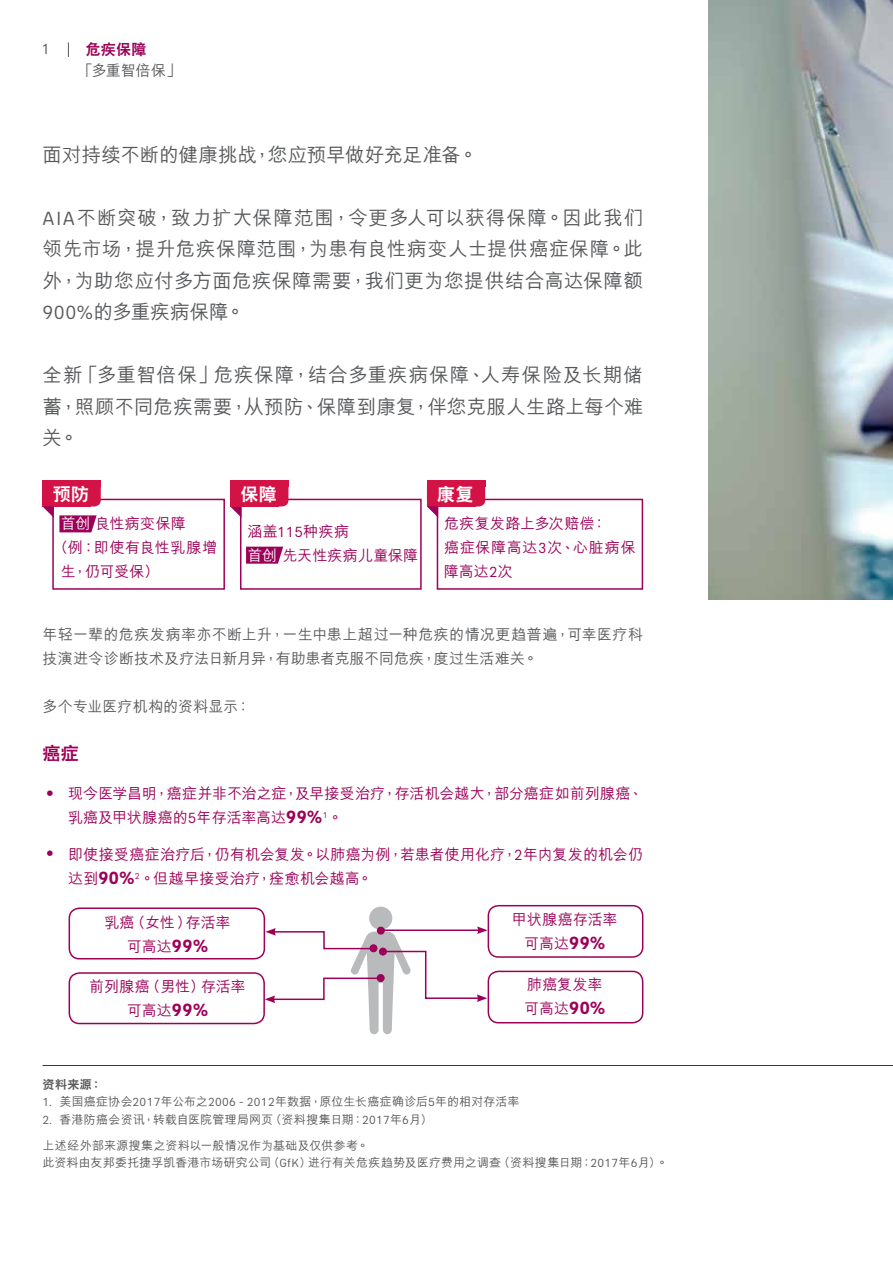
<style>
.page{position:relative;width:893px;height:1263px;background:#fff}
.page>*{position:absolute;margin:0;border:0;box-sizing:border-box;transform-origin:0 0}
.t1{font:500 19.5px/31.5px "M Hei HKS";letter-spacing:.015em;color:#58595b;text-align:justify}
.t2{font:800 18px "C Hei 2 HKS";color:#fff}
.t3{font:800 18px "C Hei 2 HKS";color:#9c0058}
.t4{font:500 15px/24px "M Hei HKS";letter-spacing:.005em;color:#9c0058}
.t5{font:500 15px/24px "M Hei HKS";letter-spacing:.01em;color:#58595b}
.t6{font:500 15px/24px "M Hei HKS";letter-spacing:.03em;color:#9c0058}
.t7{font:500 15px "M Hei HKS";letter-spacing:.04em;color:#9c0058}
.t8{font:500 15px "M Hei HKS";letter-spacing:.025em;color:#9c0058}
.t9{font:800 15px "C Hei 2 HKS";color:#9c0058}
.t10{font:15px "AIA Everest";color:#58595b}
.t11{font:500 12px/25.7px "M Hei HKS";letter-spacing:.01em;color:#58595b}
.t12{font:800 12px "C Hei 2 HKS";color:#58595b}
.s1{font-family:"AIA Everest";font-weight:400}
.s2{color:#fff}
.s3{font-family:"AIA Everest";font-weight:700;font-size:18px}
</style>
<div class="page">
<img style="left:708px;top:0;width:185px;height:600px">
<hr style="left:43px;top:1065px;width:850px;height:1px;background:#9c0058">
<div style="left:369px;top:907px;width:23px;height:23px;background:#b8babc;border-radius:50%"></div>
<div style="left:69px;top:972px;width:196px;height:52px;border:2px solid #9c0058;border-radius:10px"></div>
<div style="left:69px;top:907px;width:196px;height:52px;border:2px solid #9c0058;border-radius:10px"></div>
<svg style="left:265px;top:926px;width:223px;height:108px"></svg>
<div style="left:488px;top:971px;width:155px;height:52px;border:2px solid #9c0058;border-radius:10px"></div>
<div style="left:488px;top:905px;width:155px;height:53px;border:2px solid #9c0058;border-radius:10px"></div>
<div style="left:52px;top:499px;width:173px;height:91px;border:2px solid #9c0058"></div>
<div style="left:43px;top:480px;width:58px;height:7px;background:#d31245"></div>
<div style="left:43px;top:480px;width:48px;height:26px;background:#d31245"></div>
<div style="left:43px;top:480px;width:58px;height:26px;background:#d31245;border-radius:6px"></div>
<svg style="left:43px;top:506px;width:54px;height:26px"></svg>
<svg style="left:230px;top:506px;width:10px;height:10px"></svg>
<svg style="left:246px;top:547px;width:37px;height:17px"></svg>
<div style="left:240px;top:499px;width:182px;height:91px;border:2px solid #9c0058"></div>
<div style="left:230px;top:480px;width:58px;height:7px;background:#d31245"></div>
<div style="left:230px;top:480px;width:49px;height:26px;background:#d31245"></div>
<div style="left:230px;top:480px;width:58px;height:26px;background:#d31245;border-radius:6px"></div>
<div style="left:437px;top:499px;width:206px;height:91px;border:2px solid #9c0058"></div>
<div style="left:427px;top:480px;width:58px;height:7px;background:#d31245"></div>
<div style="left:427px;top:480px;width:49px;height:26px;background:#d31245"></div>
<div style="left:427px;top:480px;width:58px;height:26px;background:#d31245;border-radius:6px"></div>
<svg style="left:427px;top:506px;width:11px;height:12px"></svg>
<svg style="left:68px;top:43px;width:1px;height:14px"></svg>
<p class="t10" style="left:41px;top:40px;width:10px">1</p>
<p class="t9" style="left:86px;top:40px;width:62px">危疾保障</p>
<p class="t5" style="left:78px;top:58px;width:105px">「多重智倍保」</p>
<h1 class="t1" style="left:43px;top:137px;width:437px">面對持續不斷的健康挑戰，您應預早做好充足準備。</h1>
<h1 class="t1" style="left:43px;top:200px;width:602px"><span class="s1">AIA</span>不斷突破，致力擴大保障範圍，令更多人可以獲得保障。因此我們領先市場，提升危疾保障範圍，為患有良性病變人士提供癌症保障。此外，為助您應付多方面危疾保障需要，我們更為您提供結合高達保障額<span class="s1">900%</span>的多重疾病保障。</h1>
<h1 class="t1" style="left:43px;top:358px;width:602px">全新「多重智倍保」危疾保障，結合多重疾病保障、人壽保險及長期儲蓄，照顧不同危疾需要，從預防、保障到康復，伴您克服人生路上每個難關。</h1>
<p class="t2" style="left:53px;top:482px;width:38px">預防</p>
<p class="t8" style="left:61px;top:513px;width:127px"><span class="s2">首創</span>良性病變保障</p>
<p class="t7" style="left:53px;top:537px;width:165px">（例：即使有良性乳腺增</p>
<p class="t4" style="left:61px;top:558px;width:100px">生，仍可受保）</p>
<p class="t2" style="left:240px;top:482px;width:38px">保障</p>
<p class="t4" style="left:248px;top:518px;width:172px">涵蓋<span class="s1">115</span>種疾病<br><span class="s2">首創</span>先天性疾病兒童保障</p>
<p class="t2" style="left:437px;top:482px;width:38px">康復</p>
<p class="t6" style="left:444px;top:510px;width:193px">危疾復發路上多次賠償：<br>癌症保障高達<span class="s1">3</span>次、心臟病保障高達<span class="s1">2</span>次</p>
<p class="t5" style="left:43px;top:621px;width:602px">年輕一輩的危疾發病率亦不斷上升，一生中患上超過一種危疾的情況更趨普遍，可幸醫療科技演進令診斷技術及療法日新月異，有助患者克服不同危疾，度過生活難關。</p>
<p class="t5" style="left:43px;top:693px;width:210px">多個專業醫療機構的資料顯示：</p>
<p class="t3" style="left:43px;top:741px;width:38px">癌症</p>
<p class="t4" style="left:68px;top:780px;width:577px;text-indent:-26px">• 現今醫學昌明，癌症並非不治之症，及早接受治療，存活機會越大，部分癌症如前列腺癌、乳癌及甲狀腺癌的<span class="s1">5</span>年存活率高達<span class="s3">99%</span><sup>1</sup>。</p>
<p class="t4" style="left:68px;top:841px;width:577px;text-indent:-26px">• 即使接受癌症治療後，仍有機會復發。以肺癌為例，若患者使用化療，<span class="s1">2</span>年內復發的機會仍達到<span class="s3">90%</span><sup>2</sup>。但越早接受治療，痊癒機會越高。</p>
<p class="t4" style="left:104px;top:909px;width:128px;text-align:center">乳癌（女性﹚存活率可高達<span class="s3">99%</span></p>
<p class="t4" style="left:89px;top:973px;width:158px;text-align:center">前列腺癌（男性）存活率可高達<span class="s3">99%</span></p>
<p class="t4" style="left:512px;top:906px;width:107px;text-align:center">甲狀腺癌存活率可高達<span class="s3">99%</span></p>
<p class="t4" style="left:524px;top:971px;width:83px">肺癌復發率可高達<span class="s3">90%</span></p>
<p class="t12" style="left:43px;top:1076px;width:61px">資料來源：</p>
<p class="t11" style="left:43px;top:1088px;width:478px"><span class="s1">1.</span> 美國癌症協會<span class="s1">2017</span>年公佈之<span class="s1">2006 - 2012</span>年數據，原位生長癌症確診後<span class="s1">5</span>年的相對存活率</p>
<p class="t11" style="left:43px;top:1106px;width:391px"><span class="s1">2.</span> 香港防癌會資訊，轉載自醫院管理局網頁（資料搜集日期：<span class="s1">2017</span>年<span class="s1">6</span>月）上述經外部來源搜集之資料以一般情況作為基礎及僅供參考。</p>
<p class="t11" style="left:43px;top:1149px;width:627px">此資料由友邦委託捷孚凱香港市場研究公司（<span class="s1">GfK</span>）進行有關危疾趨勢及醫療費用之調查（資料搜集日期：<span class="s1">2017</span>年<span class="s1">6</span>月）。</p>
</div>
